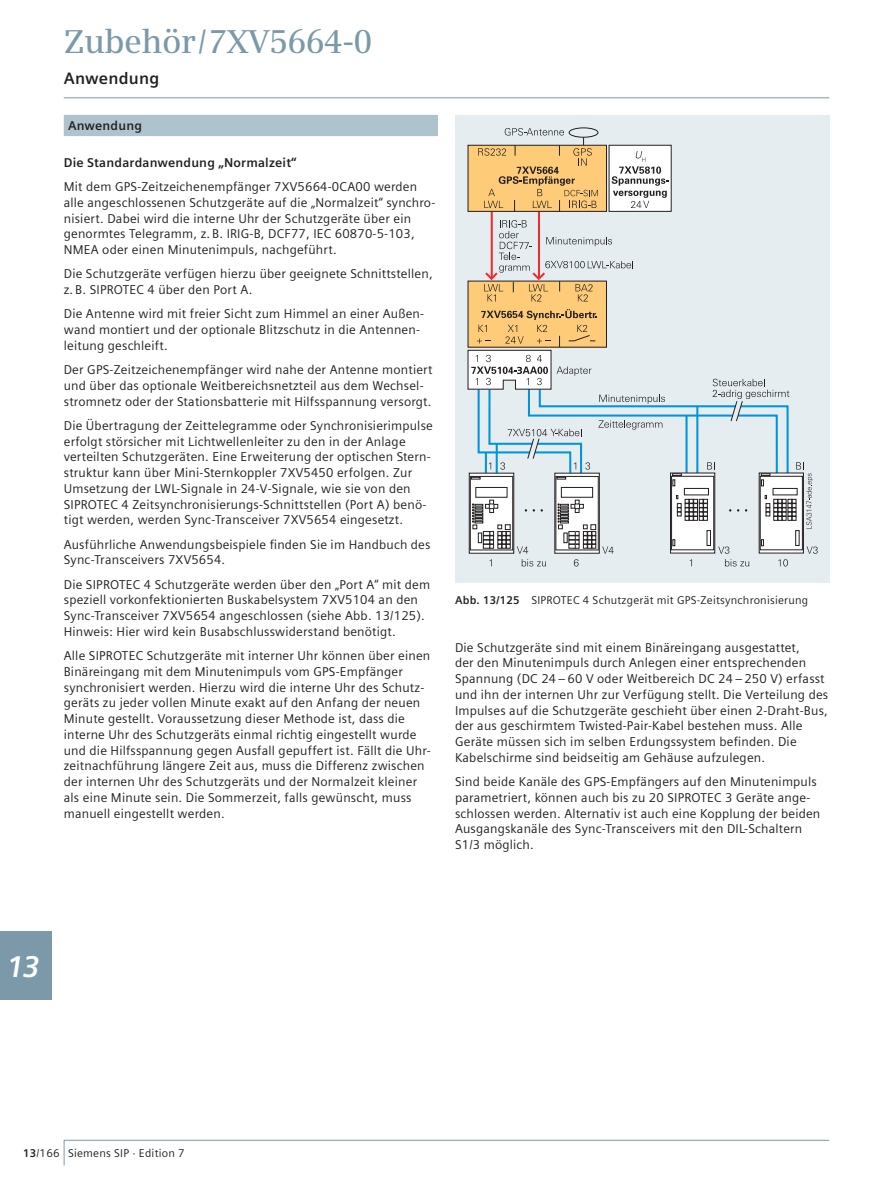
<style>
.page{position:relative;width:893px;height:1191px;background:#fff}
.page>*{position:absolute;margin:0;border:0;box-sizing:border-box;transform-origin:0 0}
.t1{font:600 33px "Siemens Serif";letter-spacing:-.02em;color:#7b99a9}
.t2{font:italic 700 30px "Siemens Sans";color:#fff}
.t3{font:700 16.5px "Siemens Sans";letter-spacing:.015em;color:#231f20}
.t4{font:12.75px/15.8px "Siemens Sans";letter-spacing:.015em;color:#231f20}
.t5{font:700 12.75px "Siemens Sans";letter-spacing:.015em;color:#231f20}
.t6{font:11.25px "Siemens Sans";letter-spacing:.02em;color:#231f20}
.s1{font-weight:700}
</style>
<div class="page">
<hr style="left:64px;top:97px;width:765px;height:1px;background:#7b99a9">
<svg style="left:63px;top:1139px;width:767px;height:27px"></svg>
<div style="left:64px;top:115px;width:374px;height:21px;background:#afc3ce"></div>
<div style="left:455px;top:115px;width:374px;height:468px;background:#e5edf1"></div>
<hr style="left:491px;top:211px;width:2px;height:66px;background:#ee2d2e">
<hr style="left:538px;top:211px;width:2px;height:66px;background:#ee2d2e">
<div style="left:468px;top:145px;width:138px;height:66px;background:#fecc79"></div>
<div style="left:468px;top:145px;width:139px;height:67px;border:1px solid #231f20"></div>
<div style="left:468px;top:281px;width:138px;height:66px;background:#fecc79"></div>
<div style="left:609px;top:145px;width:62px;height:66px;background:#fff"></div>
<div style="left:609px;top:145px;width:62px;height:67px;border:1px solid #231f20"></div>
<svg style="left:478px;top:128px;width:120px;height:83px"></svg>
<svg style="left:468px;top:309px;width:350px;height:257px"></svg>
<svg style="left:612px;top:151px;width:57px;height:57px"></svg>
<svg style="left:483px;top:220px;width:150px;height:81px"></svg>
<div style="left:0;top:931px;width:51px;height:68px;background:#7b99a9"></div>
<p class="t1" style="left:64px;top:28px;width:310px">Zubehör / 7XV5664-0</p>
<p class="t3" style="left:64px;top:71px;width:97px">Anwendung</p>
<p class="t5" style="left:68px;top:120px;width:76px">Anwendung</p>
<p class="t4" style="left:64px;top:151px;width:355px;line-height:24.3px"><span class="s1">Die Standardanwendung „Normalzeit“<br></span>Mit dem GPS-Zeitzeichenempfänger 7XV5664-0CA00 werden</p>
<p class="t4" style="left:64px;top:195px;width:373px">alle angeschlossenen Schutzgeräte auf die „Normalzeit“ synchro&shy;nisiert. Dabei wird die interne Uhr der Schutzgeräte über ein genormtes Telegramm, z. B. IRIG-B, DCF77, IEC 60870-5-103, NMEA oder einen Minutenimpuls, nachgeführt.</p>
<p class="t4" style="left:64px;top:267px;width:370px">Die Schutzgeräte verfügen hierzu über geeignete Schnittstellen, z. B. SIPROTEC 4 über den Port A.</p>
<p class="t4" style="left:64px;top:307px;width:362px">Die Antenne wird mit freier Sicht zum Himmel an einer Außen&shy;wand montiert und der optionale Blitzschutz in die Antennen&shy;leitung geschleift.</p>
<p class="t4" style="left:64px;top:363px;width:370px">Der GPS-Zeitzeichenempfänger wird nahe der Antenne montiert und über das optionale Weitbereichsnetzteil aus dem Wechsel&shy;stromnetz oder der Stationsbatterie mit Hilfsspannung versorgt.</p>
<p class="t4" style="left:64px;top:418px;width:371px">Die Übertragung der Zeittelegramme oder Synchronisierimpulse erfolgt störsicher mit Lichtwellenleiter zu den in der Anlage verteilten Schutzgeräten. Eine Erweiterung der optischen Stern&shy;struktur kann über Mini-Sternkoppler 7XV5450 erfolgen. Zur Umsetzung der LWL-Signale in 24-V-Signale, wie sie von den SIPROTEC 4 Zeitsynchronisierungs-Schnittstellen (Port A) benö&shy;tigt werden, werden Sync-Transceiver 7XV5654 eingesetzt.</p>
<p class="t4" style="left:64px;top:537px;width:368px">Ausführliche Anwendungsbeispiele finden Sie im Handbuch des<br>Sync-Transceivers 7XV5654.</p>
<p class="t4" style="left:64px;top:577px;width:368px">Die SIPROTEC 4 Schutzgeräte werden über den „Port A“ mit dem speziell vorkonfektionierten Buskabelsystem 7XV5104 an den Sync-Transceiver 7XV5654 angeschlossen (siehe Abb. 13/125).<br>Hinweis: Hier wird kein Busabschlusswiderstand benötigt.</p>
<p class="t4" style="left:64px;top:649px;width:368px">Alle SIPROTEC Schutzgeräte mit interner Uhr können über einen Binäreingang mit dem Minutenimpuls vom GPS-Empfänger synchronisiert werden. Hierzu wird die interne Uhr des Schutz&shy;geräts zu jeder vollen Minute exakt auf den Anfang der neuen Minute gestellt. Voraussetzung dieser Methode ist, dass die interne Uhr des Schutzgeräts einmal richtig eingestellt wurde und die Hilfsspannung gegen Ausfall gepuffert ist. Fällt die Uhr&shy;zeitnachführung längere Zeit aus, muss die Differenz zwischen der internen Uhr des Schutzgeräts und der Normalzeit kleiner als eine Minute sein. Die Sommerzeit, falls gewünscht, muss manuell eingestellt werden.</p>
<p class="t6" style="left:455px;top:596px;width:355px"><span class="s1">Abb. 13/125</span> SIPROTEC 4 Schutzgerät mit GPS-Zeitsynchronisierung</p>
<p class="t4" style="left:455px;top:640px;width:375px">Die Schutzgeräte sind mit einem Binäreingang ausgestattet,<br>der den Minutenimpuls durch Anlegen einer entsprechenden Spannung (DC 24 – 60 V oder Weitbereich DC 24 – 250 V) erfasst und ihn der internen Uhr zur Verfügung stellt. Die Verteilung des Impulses auf die Schutzgeräte geschieht über einen 2-Draht-Bus, der aus geschirmtem Twisted-Pair-Kabel bestehen muss. Alle Geräte müssen sich im selben Erdungssystem befinden. Die Kabelschirme sind beidseitig am Gehäuse aufzulegen.</p>
<p class="t4" style="left:455px;top:775px;width:367px">Sind beide Kanäle des GPS-Empfängers auf den Minutenimpuls parametriert, können auch bis zu 20 SIPROTEC 3 Geräte ange&shy;schlossen werden. Alternativ ist auch eine Kopplung der beiden Ausgangskanäle des Sync-Transceivers mit den DIL-Schaltern S1/3 möglich.</p>
<p class="t2" style="left:7px;top:954px;width:35px">13</p>
<p class="t6" style="left:23px;top:1148px;width:163px"><span class="s1">13</span>/166 Siemens SIP · Edition 7</p>
</div>
